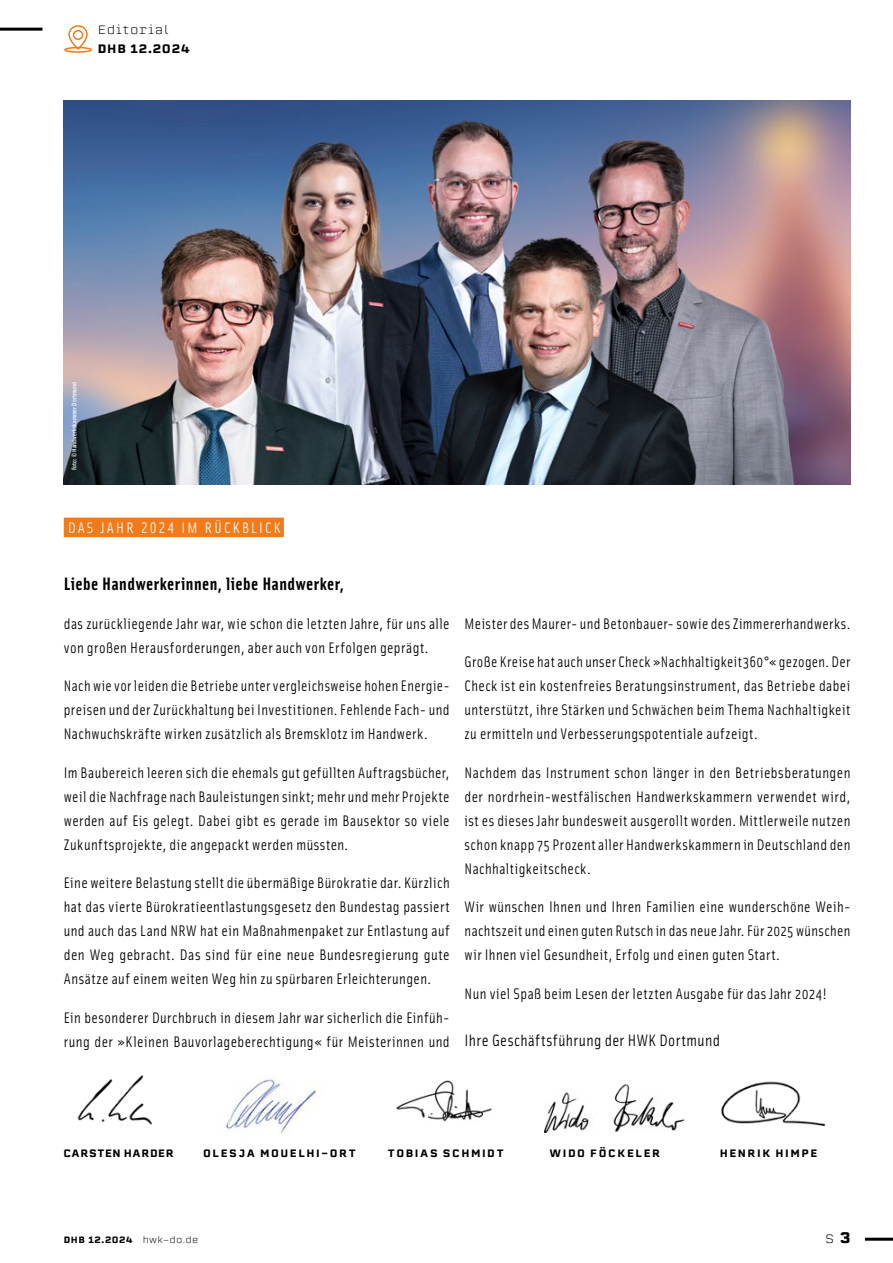
<style>
.page{position:relative;width:893px;height:1263px;background:#fff}
.page>*{position:absolute;margin:0;border:0;box-sizing:border-box;transform-origin:0 0}
.t1{font:700 18px "Solex OT";letter-spacing:.025em;color:#000}
.t2{font:16.5px "Solex OT";letter-spacing:.025em;color:#000}
.t3{font:15.3px/24px "Solex OT";letter-spacing:.025em;color:#000;text-align:justify}
.t4{font:15.3px "Solex OT";letter-spacing:.15em;color:#fff}
.t5{font:300 12px/19.2px "Erbaum";letter-spacing:.06em;color:#000}
.t6{font:500 10.5px "Erbaum";letter-spacing:.145em;color:#000}
.t7{font:500 10.5px "Erbaum";letter-spacing:.065em;color:#000}
.t8{font:500 9px "Erbaum";letter-spacing:.06em;color:#000}
.t9{font:500 6.75px "Solex OT";letter-spacing:.01em;color:#fff}
.s1{font-weight:700}
.s2{font-weight:500}
.s3{font-weight:300}
.s4{font-weight:700;font-size:15px}
</style>
<div class="page">
<hr style="left:0;top:28px;width:43px;height:3px;background:#000">
<div style="left:64px;top:47px;width:28px;height:6px;border:2px solid #f17a1a;border-radius:50%"></div>
<svg style="left:68px;top:25px;width:20px;height:26px"></svg>
<div style="left:73px;top:30px;width:10px;height:10px;border:2px solid #f17a1a;border-radius:50%"></div>
<hr style="left:865px;top:1238px;width:28px;height:3px;background:#000">
<div style="left:64px;top:518px;width:220px;height:19px;background:#f17a1a"></div>
<img style="left:64px;top:101px;width:786px;height:384px">
<img style="left:77px;top:1075px;width:75px;height:50px">
<img style="left:226px;top:1079px;width:92px;height:54px">
<img style="left:721px;top:1081px;width:105px;height:45px">
<img style="left:544px;top:1083px;width:141px;height:49px">
<img style="left:396px;top:1080px;width:96px;height:42px">
<p class="t5" style="left:98px;top:19px;width:94px">Editorial<br><span class="s1">D</span><span class="s2">HB 12.2024</span></p>
<p class="t9" style="left:70px;top:470px;width:90px;rotate:-90deg">Foto: © Handwerkskammer Dortmund</p>
<p class="t4" style="left:68px;top:518px;width:214px">DAS JAHR 2024 IM RÜCKBLICK</p>
<p class="t1" style="left:64px;top:572px;width:282px">Liebe Handwerkerinnen, liebe Handwerker,</p>
<p class="t3" style="left:64px;top:611px;width:387px">das zurückliegende Jahr war, wie schon die letzten Jahre, für uns alle von großen Herausforderungen, aber auch von Erfolgen geprägt.</p>
<p class="t3" style="left:64px;top:673px;width:387px">Nach wie vor leiden die Betriebe unter vergleichsweise hohen Energie&shy;preisen und der Zurückhaltung bei Investitionen. Fehlende Fach- und Nachwuchskräfte wirken zusätzlich als Bremsklotz im Handwerk.</p>
<p class="t3" style="left:64px;top:760px;width:387px">Im Baubereich leeren sich die ehemals gut gefüllten Auftragsbücher, weil die Nachfrage nach Bauleistungen sinkt; mehr und mehr Projekte werden auf Eis gelegt. Dabei gibt es gerade im Bausektor so viele Zukunftsprojekte, die angepackt werden müssten.</p>
<p class="t3" style="left:64px;top:870px;width:387px">Eine weitere Belastung stellt die übermäßige Bürokratie dar. Kürzlich hat das vierte Bürokratieentlastungsgesetz den Bundestag passiert und auch das Land NRW hat ein Maßnahmenpaket zur Entlastung auf den Weg gebracht. Das sind für eine neue Bundesregierung gute Ansätze auf einem weiten Weg hin zu spürbaren Erleichterungen.</p>
<p class="t3" style="left:64px;top:1005px;width:387px">Ein besonderer Durchbruch in diesem Jahr war sicherlich die Einfüh&shy;rung der »Kleinen Bauvorlageberechtigung« für Meisterinnen und</p>
<p class="t3" style="left:465px;top:611px;width:387px">Meister des Maurer- und Betonbauer- sowie des Zimmererhandwerks.</p>
<p class="t3" style="left:465px;top:649px;width:387px">Große Kreise hat auch unser Check »Nachhaltigkeit360°« gezogen. Der Check ist ein kostenfreies Beratungsinstrument, das Betriebe dabei unterstützt, ihre Stärken und Schwächen beim Thema Nachhaltigkeit zu ermitteln und Verbesserungspotentiale aufzeigt.</p>
<p class="t3" style="left:465px;top:760px;width:387px">Nachdem das Instrument schon länger in den Betriebsberatungen der nordrhein-westfälischen Handwerkskammern verwendet wird, ist es dieses Jahr bundesweit ausgerollt worden. Mittlerweile nutzen schon knapp 75 Prozent aller Handwerkskammern in Deutschland den Nachhaltigkeitscheck.</p>
<p class="t3" style="left:465px;top:894px;width:387px">Wir wünschen Ihnen und Ihren Familien eine wunderschöne Weih&shy;nachtszeit und einen guten Rutsch in das neue Jahr. Für 2025 wünschen wir Ihnen viel Gesundheit, Erfolg und einen guten Start.</p>
<p class="t3" style="left:465px;top:981px;width:364px">Nun viel Spaß beim Lesen der letzten Ausgabe für das Jahr 2024!</p>
<p class="t2" style="left:465px;top:1030px;width:257px">Ihre Geschäftsführung der HWK Dortmund</p>
<p class="t7" style="left:63px;top:1146px;width:112px">CARSTEN HARDER</p>
<p class="t6" style="left:203px;top:1146px;width:154px">OLESJA MOUELHI-ORT</p>
<p class="t6" style="left:388px;top:1146px;width:117px">TOBIAS SCHMIDT</p>
<p class="t6" style="left:549px;top:1146px;width:112px">WIDO FÖCKELER</p>
<p class="t6" style="left:720px;top:1146px;width:99px">HENRIK HIMPE</p>
<p class="t8" style="left:64px;top:1234px;width:136px"><span class="s1">D</span>HB 12.2024 <span class="s3">hwk-do.de</span></p>
<p class="t5" style="left:825px;top:1229px;width:27px">S <span class="s4">3</span></p>
</div>
